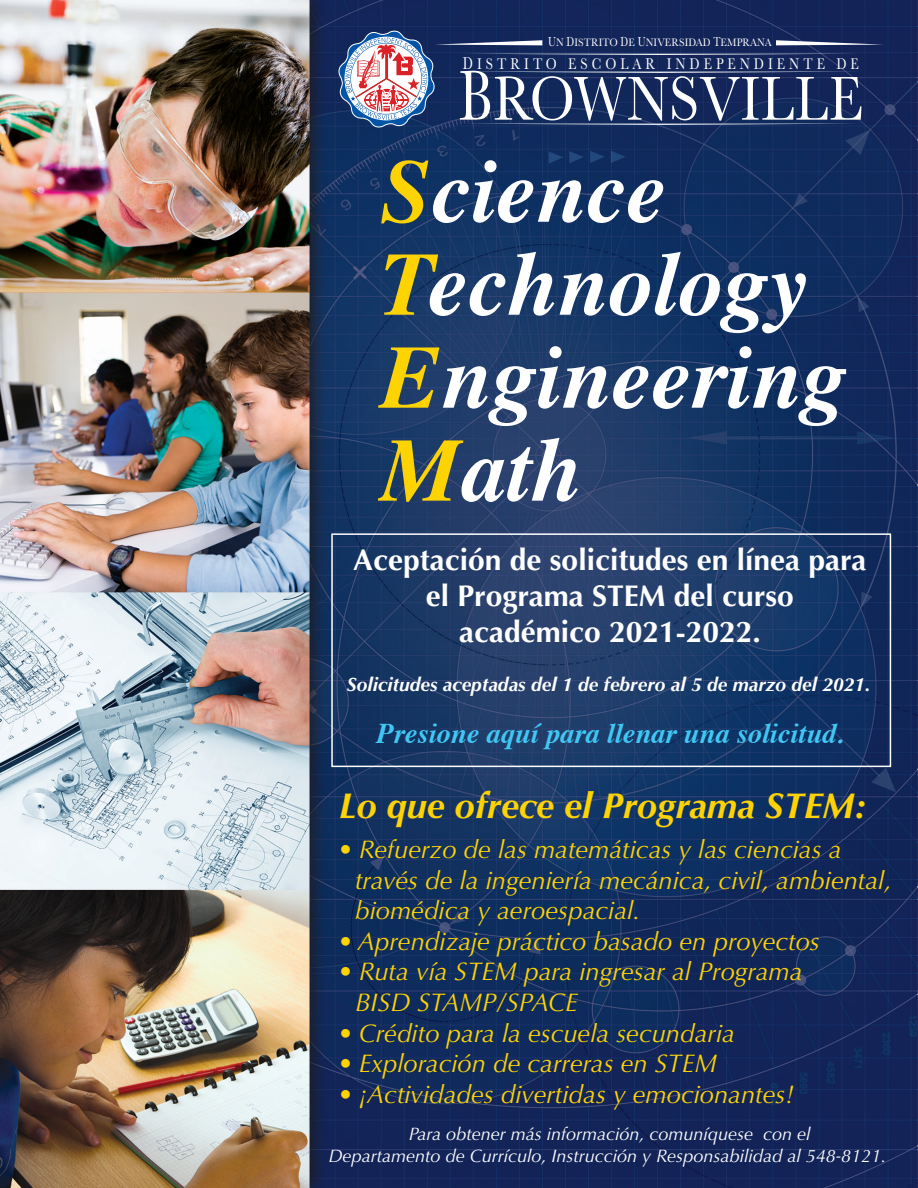
<style>
.page{position:relative;width:918px;height:1188px;background:#fff}
.page>*{position:absolute;margin:0;border:0;box-sizing:border-box;transform-origin:0 0}
.t1{font:italic 700 90px/93px "Times";color:#fff}
.t2{font:64.35px "Baskerville";letter-spacing:.015em;color:#fff;scale:.85 1}
.t3{font:italic 700 36px "Optima";color:#fed304}
.t4{font:700 30px/36px "Optima";color:#fff;text-align:center}
.t5{font:italic 700 28.5px "Times";color:#40c7f4}
.t6{font:italic 25.5px/30.6px "Optima";color:#fed304}
.t7{font:italic 700 19.2px "Optima";color:#fff}
.t8{font:italic 18px/21.6px "Optima";color:#fff;text-align:center}
.t9{font:16.05px "Baskerville";letter-spacing:.3em;color:#fff;scale:.83 1}
.t10{font:11.25px "Baskerville";letter-spacing:.015em;color:#fff;scale:.91 1}
.s1{font-size:13.65px}
.s2{font-size:17.7px}
.s3{font-size:73.2px}
.s4{color:#fed304}
</style>
<div class="page">
<img style="left:0;top:0;width:918px;height:1188px">
<div style="left:331px;top:533px;width:560px;height:234px;border:2px solid #fff"></div>
<svg style="left:337px;top:30px;width:547px;height:97px;background:#2f3e6c"></svg>
<p class="t10" style="left:548px;top:35px;width:247px"><span class="s1">U</span>N <span class="s1">D</span>ISTRITO <span class="s1">D</span>E <span class="s1">U</span>NIVERSIDAD <span class="s1">T</span>EMPRANA</p>
<p class="t9" style="left:463px;top:53px;width:479px"><span class="s2">D</span>ISTRITO ESCOLAR INDEPENDIENTE DE</p>
<h2 class="t2" style="left:459px;top:58px;width:477px"><span class="s3">B</span>ROWNSVILLE</h2>
<h1 class="t1" style="left:381px;top:137px;width:467px"><span class="s4">S</span>cience<br><span class="s4">T</span>echnology<br><span class="s4">E</span>ngineering<br><span class="s4">M</span>ath</h1>
<p class="t4" style="left:353px;top:542px;width:515px">Aceptación de solicitudes en línea para el Programa STEM del curso académico 2021-2022.</p>
<p class="t7" style="left:347px;top:673px;width:525px">Solicitudes aceptadas del 1 de febrero al 5 de marzo del 2021.</p>
<p class="t5" style="left:376px;top:707px;width:469px">Presione aquí para llenar una solicitud.</p>
<h3 class="t3" style="left:339px;top:785px;width:529px">Lo que ofrece el Programa STEM:</h3>
<p class="t6" style="left:355px;top:834px;width:538px;text-indent:-16px">• Refuerzo de las matemáticas y las ciencias a través de la ingeniería mecánica, civil, ambiental, biomédica y aeroespacial.</p>
<p class="t6" style="left:339px;top:926px;width:482px">• Aprendizaje práctico basado en proyectos</p>
<p class="t6" style="left:355px;top:957px;width:449px;text-indent:-16px">• Ruta vía STEM para ingresar al Programa<br>BISD STAMP/SPACE</p>
<p class="t6" style="left:339px;top:1018px;width:397px">• Crédito para la escuela secundaria</p>
<p class="t6" style="left:339px;top:1048px;width:380px">• Exploración de carreras en STEM</p>
<p class="t6" style="left:339px;top:1079px;width:456px">• ¡Actividades divertidas y emocionantes!</p>
<p class="t8" style="left:328px;top:1124px;width:559px">Para obtener más información, comuníquese con el<br>Departamento de Currículo, Instrucción y Responsabilidad al 548-8121.</p>
</div>
